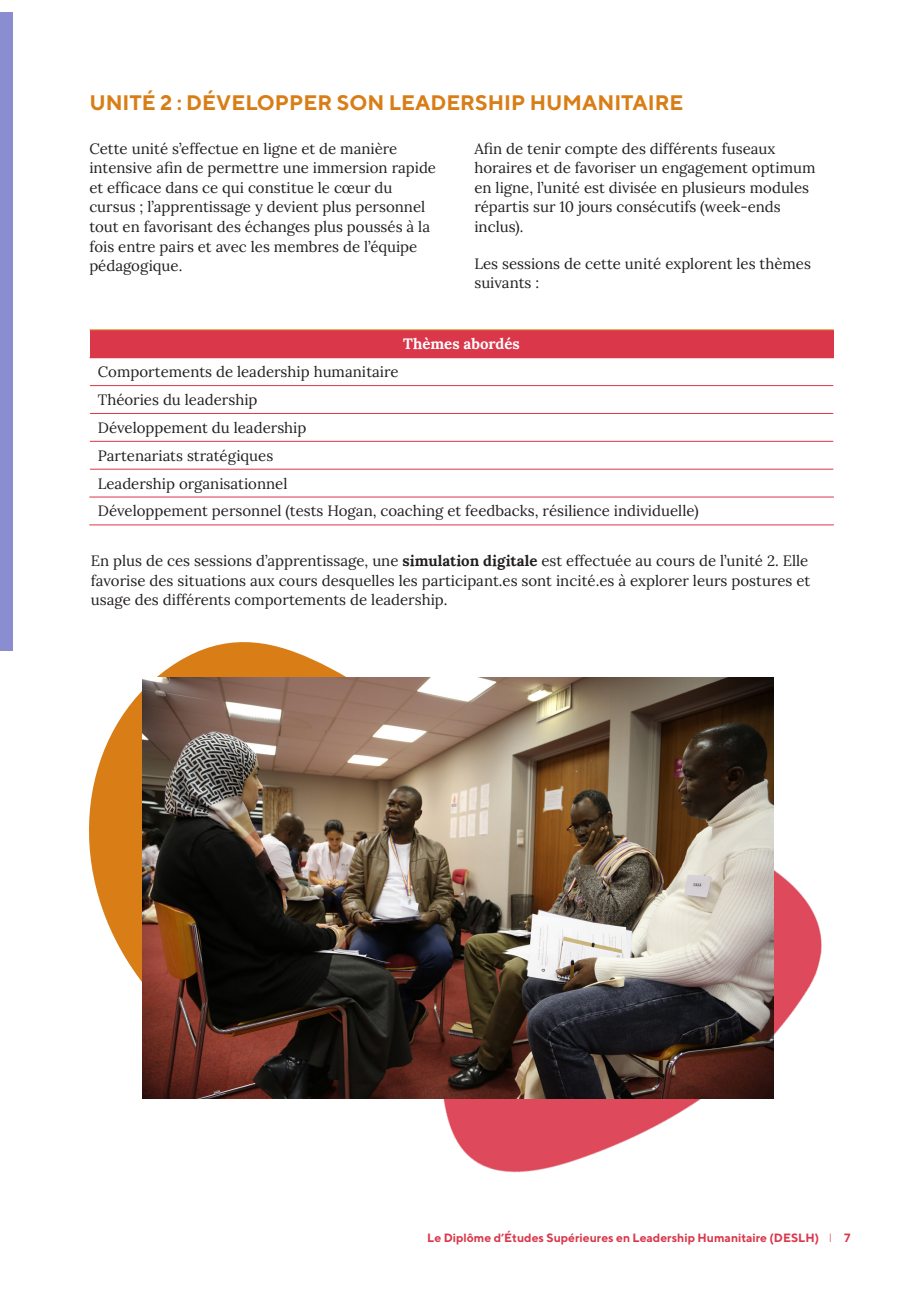
<style>
.page{position:relative;width:919px;height:1289px;background:#fff}
.page>*{position:absolute;margin:0;border:0;box-sizing:border-box;transform-origin:0 0}
.Case_Study_head{font:700 21px "TT Norms";color:#d97e17}
.Case_Study_body_copy{font:15px/19.5px "Lora";color:#231f20}
.t1{font:700 15px "Lora";color:#fff}
.t2{font:700 12px "TT Norms";color:#da374b}
.s1{font-weight:700}
.s2{font-weight:300}
</style>
<div class="page">
<img style="left:409px;top:784px;width:413px;height:389px">
<svg style="left:89px;top:642px;width:477px;height:440px"></svg>
<div style="left:0;top:13px;width:13px;height:638px;background:#8a8dcf"></div>
<div style="left:90px;top:330px;width:743px;height:28px;background:#da374b"></div>
<hr style="left:89px;top:329px;width:744px;height:1px;background:#d97e17">
<hr style="left:89px;top:524px;width:744px;height:1px;background:#da374b">
<hr style="left:89px;top:357px;width:744px;height:1px;background:#da374b">
<hr style="left:90px;top:385px;width:743px;height:1px;background:#da374b">
<hr style="left:90px;top:413px;width:743px;height:1px;background:#da374b">
<hr style="left:90px;top:441px;width:743px;height:1px;background:#da374b">
<hr style="left:90px;top:469px;width:743px;height:1px;background:#da374b">
<hr style="left:89px;top:497px;width:744px;height:1px;background:#da374b">
<img style="left:143px;top:678px;width:630px;height:420px">
<p class="Case_Study_head" style="left:89px;top:89px;width:595px">UNITÉ 2 : DÉVELOPPER SON LEADERSHIP HUMANITAIRE</p>
<p class="Case_Study_body_copy" style="left:89px;top:138px;width:348px">Cette unité s’effectue en ligne et de manière intensive afin de permettre une immersion rapide et efficace dans ce qui constitue le cœur du cursus ; l’apprentissage y devient plus personnel tout en favorisant des échanges plus poussés à la fois entre pairs et avec les membres de l’équipe pédagogique.</p>
<p class="Case_Study_body_copy" style="left:474px;top:138px;width:342px">Afin de tenir compte des différents fuseaux horaires et de favoriser un engagement optimum en ligne, l’unité est divisée en plusieurs modules répartis sur 10 jours consécutifs (week-ends inclus).</p>
<p class="Case_Study_body_copy" style="left:474px;top:252px;width:338px">Les sessions de cette unité explorent les thèmes suivants :</p>
<p class="t1" style="left:403px;top:331px;width:118px">Thèmes abordés</p>
<p class="Case_Study_body_copy" style="left:98px;top:361px;width:302px">Comportements de leadership humanitaire</p>
<p class="Case_Study_body_copy" style="left:98px;top:389px;width:161px">Théories du leadership</p>
<p class="Case_Study_body_copy" style="left:98px;top:417px;width:210px">Développement du leadership</p>
<p class="Case_Study_body_copy" style="left:98px;top:444px;width:177px">Partenariats stratégiques</p>
<p class="Case_Study_body_copy" style="left:98px;top:472px;width:191px">Leadership organisationnel</p>
<p class="Case_Study_body_copy" style="left:98px;top:500px;width:602px">Développement personnel (tests Hogan, coaching et feedbacks, résilience individuelle)</p>
<p class="Case_Study_body_copy" style="left:91px;top:550px;width:720px">En plus de ces sessions d’apprentissage, une <span class="s1">simulation digitale</span> est effectuée au cours de l’unité 2. Elle favorise des situations aux cours desquelles les participant.es sont incité.es à explorer leurs postures et usage des différents comportements de leadership.</p>
<p class="t2" style="left:427px;top:1230px;width:425px">Le Diplôme d’Études Supérieures en Leadership Humanitaire (DESLH) <span class="s2">I</span> 7</p>
</div>
